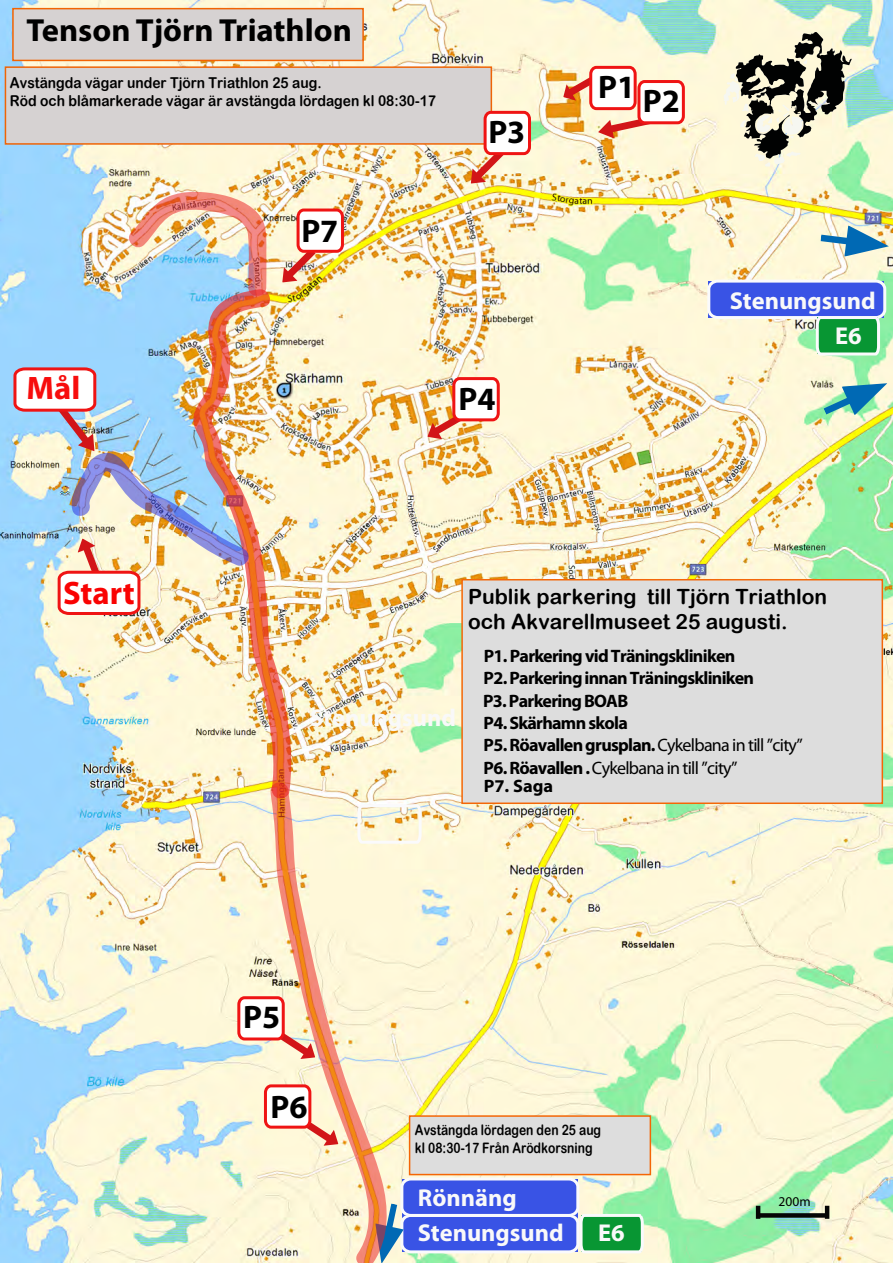
<style>
.page{position:relative;width:893px;height:1263px;background:#fff}
.page>*{position:absolute;margin:0;border:0;box-sizing:border-box;transform-origin:0 0}
.t1{font:700 32.55px "Myriad Pro";color:#000}
.t2{font:700 32.55px "Myriad Pro";color:#f90303}
.t3{font:700 32.55px "Myriad Pro";color:#f70d0d}
.t4{font:700 32.1px "Myriad Pro";color:#000}
.t5{font:700 24.45px "Myriad Pro";color:#f9f9f9}
.t6{font:21px/25.2px "Arial Rounded MT Bold";color:#000}
.t7{font:700 18px/22.4px "Myriad Pro";letter-spacing:-.04em;color:#000}
.t8{font:15px/18px "Arial Rounded MT Bold";color:#000;scale:.92 1}
.t9{font:14.55px/17.4px "Arial Rounded MT Bold";color:#000;scale:.84 1}
.t10{font:13.5px "Myriad Pro";color:#000}
.s1{font-weight:400}
</style>
<div class="page">
<img style="left:0;top:0;width:893px;height:1263px">
<svg style="left:559px;top:64px;width:127px;height:77px"></svg>
<img style="left:423px;top:376px;width:78px;height:69px">
<svg style="left:236px;top:995px;width:35px;height:70px"></svg>
<svg style="left:262px;top:1083px;width:9px;height:69px"></svg>
<div style="left:708px;top:281px;width:176px;height:37px;background:#3953e5"></div>
<div style="left:402px;top:1215px;width:176px;height:37px;background:#3953e5"></div>
<div style="left:707px;top:280px;width:179px;height:39px;border:3px solid #fafafc;border-radius:9px"></div>
<div style="left:400px;top:1214px;width:179px;height:39px;border:3px solid #fafafc;border-radius:9px"></div>
<div style="left:402px;top:1179px;width:176px;height:36px;background:#3953e5"></div>
<div style="left:400px;top:1177px;width:179px;height:40px;border:3px solid #fafafc;border-radius:9px"></div>
<svg style="left:578px;top:1212px;width:67px;height:43px"></svg>
<svg style="left:387px;top:803px;width:36px;height:42px"></svg>
<svg style="left:814px;top:315px;width:67px;height:42px;background:#48b06a"></svg>
<div style="left:12px;top:8px;width:352px;height:53px;background:#d6d2d2;border:2px solid #f26403"></div>
<svg style="left:723px;top:32px;width:129px;height:135px;background:#adac98"></svg>
<svg style="left:819px;top:222px;width:72px;height:40px;background:#adc7c7"></svg>
<svg style="left:818px;top:369px;width:75px;height:57px;background:#b2d6bb"></svg>
<svg style="left:387px;top:1201px;width:21px;height:62px"></svg>
<div style="left:461px;top:579px;width:422px;height:225px;background:#ddd;border:2px solid #f46708"></div>
<div style="left:758px;top:1213px;width:69px;height:5px;background:#050505"></div>
<hr style="left:756px;top:1206px;width:4px;height:13px;background:#050505">
<hr style="left:825px;top:1206px;width:4px;height:13px;background:#050505">
<img style="left:276px;top:207px;width:69px;height:82px">
<img style="left:193px;top:289px;width:98px;height:509px">
<svg style="left:271px;top:782px;width:116px;height:481px;background:#f7ddbf"></svg>
<div style="left:5px;top:66px;width:487px;height:79px;background:#d6d2d2;border:2px solid #ef6406"></div>
<img style="left:12px;top:366px;width:237px;height:250px">
<img style="left:129px;top:192px;width:137px;height:104px">
<div style="left:409px;top:1115px;width:242px;height:60px;background:#ddd;border:2px solid #f46606"></div>
<svg style="left:464px;top:109px;width:68px;height:81px"></svg>
<h2 class="t4" style="left:27px;top:9px;width:327px">Tenson Tjörn Triathlon</h2>
<p class="t8" style="left:10px;top:74px;width:465px">Avstängda vägar under Tjörn Triathlon 25 aug.<br>Röd och blåmarkerade vägar är avstängda lördagen kl 08:30-17</p>
<h1 class="t1" style="left:301px;top:210px;width:39px">P7</h1>
<h1 class="t1" style="left:488px;top:111px;width:39px">P3</h1>
<h1 class="t3" style="left:27px;top:367px;width:55px">Mål</h1>
<h1 class="t1" style="left:459px;top:378px;width:39px">P4</h1>
<h1 class="t1" style="left:598px;top:66px;width:39px">P1</h1>
<h1 class="t1" style="left:643px;top:80px;width:39px">P2</h1>
<h3 class="t5" style="left:730px;top:285px;width:147px">Stenungsund</h3>
<h3 class="t5" style="left:835px;top:320px;width:28px">E6</h3>
<h1 class="t2" style="left:63px;top:572px;width:73px">Start</h1>
<p class="t6" style="left:468px;top:583px;width:361px">Publik parkering till Tjörn Triathlon och Akvarellmuseet 25 augusti.</p>
<h3 class="t5" style="left:310px;top:701px;width:147px">Stenungsund</h3>
<p class="t7" style="left:483px;top:644px;width:321px">P1. Parkering vid Träningskliniken<br>P2. Parkering innan Träningskliniken<br>P3. Parkering BOAB<br>P4. Skärhamn skola<br>P5. Röavallen grusplan. <span class="s1">Cykelbana in till ”city” </span>P6. Röavallen . <span class="s1">Cykelbana in till ”city”</span></p>
<p class="t7" style="left:484px;top:774px;width:71px">P7. Saga</p>
<h1 class="t1" style="left:243px;top:996px;width:39px">P5</h1>
<h1 class="t1" style="left:270px;top:1086px;width:39px">P6</h1>
<p class="t9" style="left:415px;top:1121px;width:223px">Avstängda lördagen den 25 aug kl 08:30-17 Från Arödkorsning</p>
<h3 class="t5" style="left:418px;top:1181px;width:100px">Rönnäng</h3>
<h3 class="t5" style="left:418px;top:1217px;width:147px">Stenungsund</h3>
<h3 class="t5" style="left:598px;top:1217px;width:28px">E6</h3>
<p class="t10" style="left:779px;top:1193px;width:34px">200m</p>
</div>
